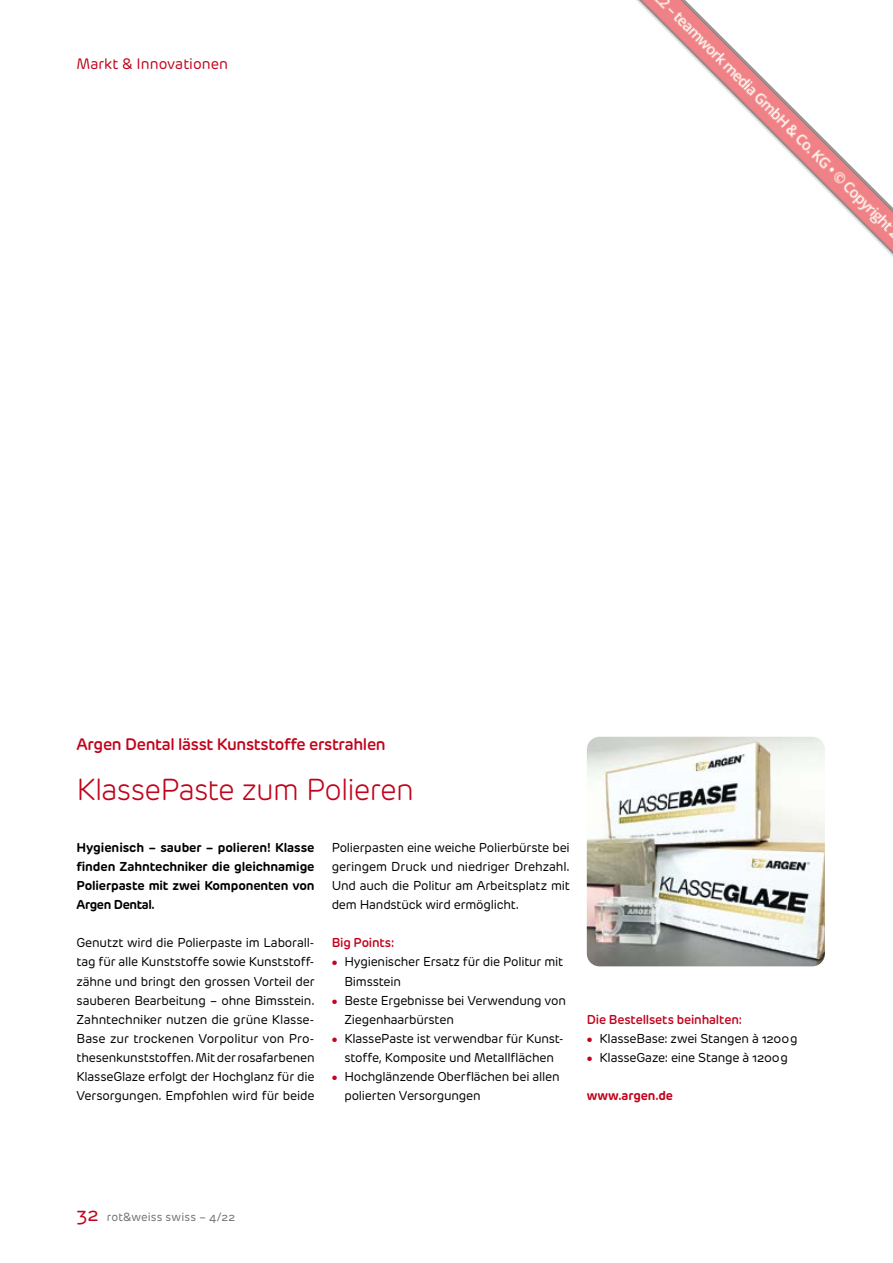
<style>
.page{position:relative;width:893px;height:1263px;background:#fff}
.page>*{position:absolute;margin:0;border:0;box-sizing:border-box;transform-origin:0 0}
.t1{font:300 30px "New Rubrik";letter-spacing:-.025em;color:#c1041c}
.t2{font:600 16.5px "New Rubrik";letter-spacing:-.02em;color:#c1041c}
.t3{font:15px "New Rubrik";color:#c1041c}
.t4{font:12.75px/19.2px "New Rubrik";letter-spacing:-.015em;color:#000}
.t5{font:700 12.75px/19.2px "New Rubrik";letter-spacing:-.01em;color:#000;text-align:justify}
.t6{font:600 12.75px "New Rubrik";letter-spacing:-.015em;color:#c1041c}
.t7{font:700 12.75px "New Rubrik";letter-spacing:-.01em;color:#c1041c}
.t8{font:11.7px "New Rubrik";letter-spacing:.015em;color:#6f7070}
.s1{font-family:"Entypo";color:#c1041c}
.s2{font-size:19.5px;color:#c1041c}
</style>
<div class="page">
<img style="left:587px;top:737px;width:238px;height:229px">
<img style="left:636px;top:0;width:257px;height:257px">
<p class="t3" style="left:77px;top:55px;width:153px">Markt &amp; Innovationen</p>
<p class="t2" style="left:77px;top:733px;width:311px">Argen Dental lässt Kunststoffe erstrahlen</p>
<h1 class="t1" style="left:77px;top:771px;width:339px">KlassePaste zum Polieren</h1>
<p class="t5" style="left:77px;top:837px;width:240px">Hygienisch – sauber – polieren! Klasse finden Zahntechniker die gleichnamige Polierpaste mit zwei Komponenten von Argen Dental.</p>
<p class="t4" style="left:77px;top:933px;width:240px;text-align:justify">Genutzt wird die Polierpaste im Laborall&shy;tag für alle Kunststoffe sowie Kunststoff&shy;zähne und bringt den grossen Vorteil der sauberen Bearbeitung – ohne Bimsstein.<br>Zahntechniker nutzen die grüne Klasse-Base zur trockenen Vorpolitur von Pro&shy;thesenkunststoffen. Mit der rosafarbenen KlasseGlaze erfolgt der Hochglanz für die Versorgungen. Empfohlen wird für beide</p>
<p class="t4" style="left:332px;top:837px;width:240px;text-align:justify">Polierpasten eine weiche Polierbürste bei geringem Druck und niedriger Drehzahl.<br>Und auch die Politur am Arbeitsplatz mit dem Handstück wird ermöglicht.</p>
<p class="t6" style="left:332px;top:935px;width:64px">Big Points:</p>
<p class="t4" style="left:344px;top:952px;width:220px;text-indent:-13px"><span class="s1">●</span> Hygienischer Ersatz für die Politur mit<br>Bimsstein</p>
<p class="t4" style="left:344px;top:990px;width:223px;text-indent:-13px"><span class="s1">●</span> Beste Ergebnisse bei Verwendung von<br>Ziegenhaarbürsten</p>
<p class="t4" style="left:332px;top:1029px;width:234px;text-align:center"><span class="s1">●</span> KlassePaste ist verwendbar für Kunst&shy;stoffe, Komposite und Metallflächen</p>
<p class="t4" style="left:344px;top:1067px;width:217px;text-indent:-13px"><span class="s1">●</span> Hochglänzende Oberflächen bei allen polierten Versorgungen</p>
<p class="t6" style="left:587px;top:1011px;width:157px">Die Bestellsets beinhalten:</p>
<p class="t4" style="left:587px;top:1029px;width:212px"><span class="s1">●</span> KlasseBase: zwei Stangen à 1200g</p>
<p class="t4" style="left:587px;top:1048px;width:203px"><span class="s1">●</span> KlasseGaze: eine Stange à 1200g</p>
<p class="t7" style="left:587px;top:1088px;width:88px">www.argen.de</p>
<p class="t8" style="left:77px;top:1209px;width:160px"><span class="s2">32</span> rot&amp;weiss swiss – 4/22</p>
</div>
